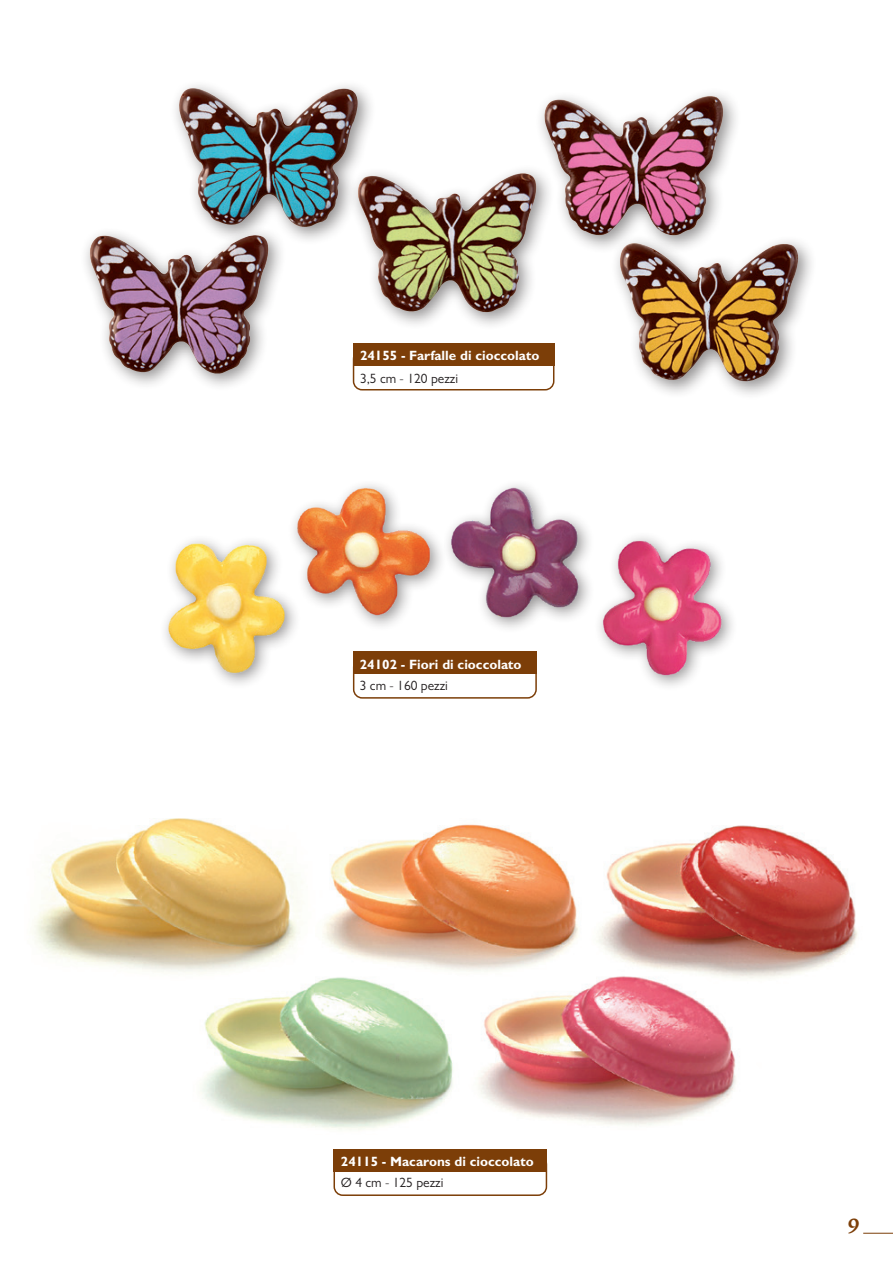
<style>
.page{position:relative;width:893px;height:1263px;background:#fff}
.page>*{position:absolute;margin:0;border:0;box-sizing:border-box;transform-origin:0 0}
.t1{font:21px "Gelato Luxe";color:#7c3e08}
.Titoletto_bianco{font:700 13.5px "Gill Sans";color:#fff}
.t2{font:13.5px "Gill Sans";color:#231f20}
</style>
<div class="page">
<img style="left:32px;top:818px;width:826px;height:378px">
<hr style="left:863px;top:1233px;width:30px;height:1px;background:#7c3e08">
<div style="left:610px;top:233px;width:207px;height:167px;background:#231f20;opacity:.5"></div>
<img style="left:620px;top:243px;width:178px;height:139px">
<div style="left:535px;top:86px;width:207px;height:168px;background:#231f20;opacity:.5"></div>
<img style="left:543px;top:94px;width:180px;height:143px">
<div style="left:169px;top:78px;width:207px;height:168px;background:#231f20;opacity:.5"></div>
<img style="left:177px;top:86px;width:181px;height:143px">
<div style="left:80px;top:226px;width:207px;height:166px;background:#231f20;opacity:.5"></div>
<img style="left:88px;top:234px;width:182px;height:141px">
<div style="left:348px;top:164px;width:207px;height:167px;background:#231f20;opacity:.5"></div>
<img style="left:356px;top:172px;width:180px;height:142px">
<img style="left:164px;top:539px;width:128px;height:143px">
<img style="left:447px;top:484px;width:142px;height:144px">
<img style="left:589px;top:536px;width:144px;height:150px">
<div style="left:288px;top:478px;width:159px;height:153px;background:#231f20;opacity:.5"></div>
<img style="left:292px;top:478px;width:148px;height:143px">
<div style="left:353px;top:658px;width:184px;height:41px;border:2px solid #7c3e08;border-radius:9px"></div>
<div style="left:353px;top:651px;width:184px;height:23px;background:#7c3e08"></div>
<div style="left:353px;top:350px;width:201px;height:40px;border:2px solid #7c3e08;border-radius:9px"></div>
<div style="left:353px;top:343px;width:201px;height:23px;background:#7c3e08"></div>
<div style="left:333px;top:1155px;width:214px;height:41px;border:2px solid #7c3e08;border-radius:9px"></div>
<div style="left:333px;top:1148px;width:214px;height:23px;background:#7c3e08"></div>
<p class="Titoletto_bianco" style="left:360px;top:347px;width:181px">24155 - Farfalle di cioccolato</p>
<p class="t2" style="left:360px;top:370px;width:100px">3,5 cm - 120 pezzi</p>
<p class="Titoletto_bianco" style="left:360px;top:656px;width:163px">24102 - Fiori di cioccolato</p>
<p class="t2" style="left:360px;top:678px;width:90px">3 cm - 160 pezzi</p>
<p class="Titoletto_bianco" style="left:341px;top:1153px;width:194px">24115 - Macarons di cioccolato</p>
<p class="t2" style="left:341px;top:1175px;width:104px">Ø 4 cm - 125 pezzi</p>
<h1 class="t1" style="left:848px;top:1213px;width:13px">9</h1>
</div>
